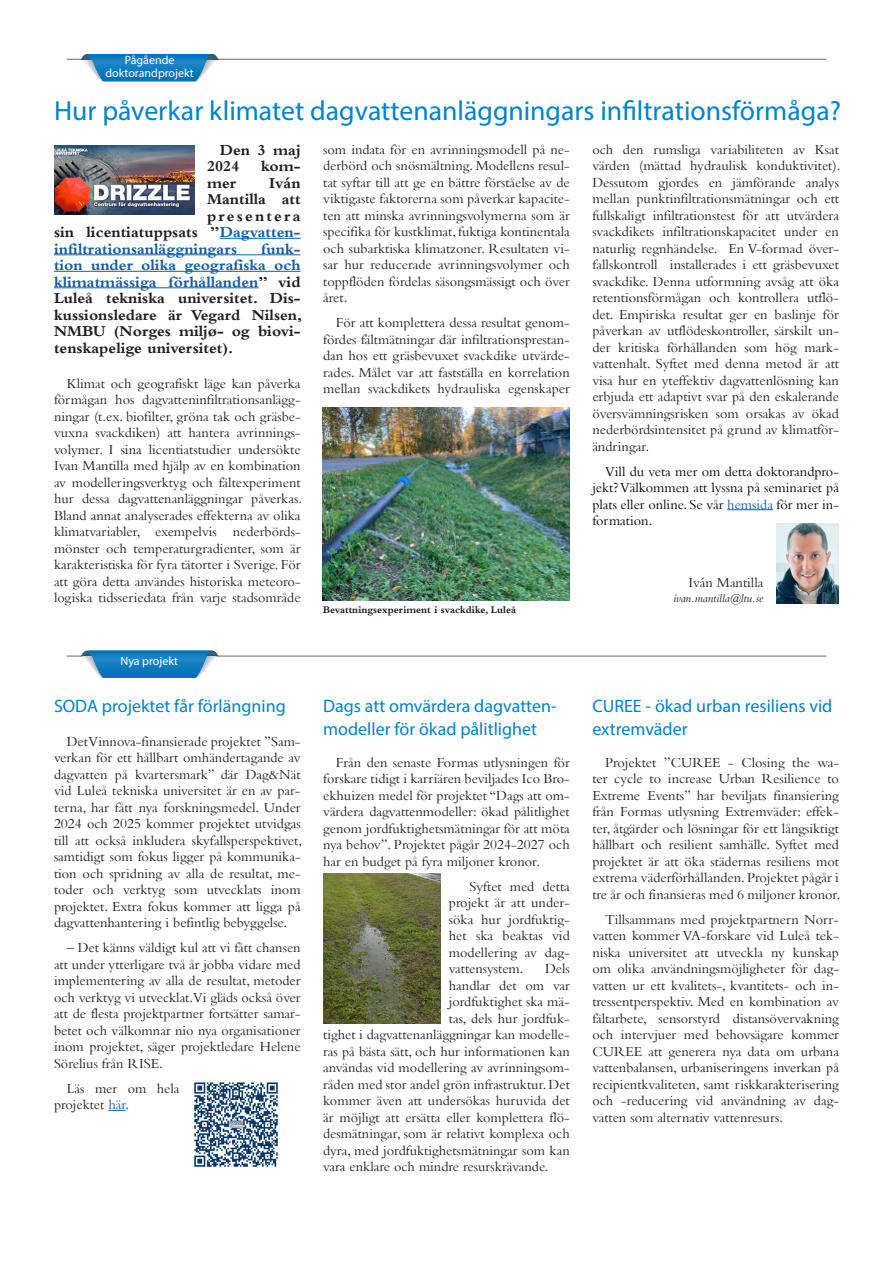
<style>
.page{position:relative;width:893px;height:1263px;background:#fff}
.page>*{position:absolute;margin:0;border:0;box-sizing:border-box;transform-origin:0 0}
.t1{font:27.75px "Myriad Pro";color:#0082c8}
.t2{font:18px/22.5px "Myriad Pro";color:#0082c8}
.t3{font:700 15.75px/16.5px "Bembo";color:#231f20}
.t4{font:700 15.75px/16.5px "Bembo";color:#175d9e;text-align:justify}
.t5{font:14.25px/16.5px "Bembo";color:#231f20;text-align:justify}
.t6{font:14.25px/16.5px "Bembo";color:#040503;text-align:justify}
.t7{font:12px/13.5px "Myriad Pro";color:#fff;text-align:center}
.t8{font:italic 12px "Bembo";color:#231f20}
.t9{font:700 10.5px "Bembo";color:#231f20}
.s1{color:#175d9e}
.s2{color:#231f20}
</style>
<div class="page">
<hr style="left:67px;top:59px;width:759px;height:1px;background:#69696c">
<svg style="left:81px;top:54px;width:137px;height:27px;background:#378fc4"></svg>
<hr style="left:727px;top:509px;width:46px;height:1px;background:#175d9e">
<img style="left:54px;top:145px;width:140px;height:70px">
<hr style="left:220px;top:238px;width:81px;height:1px;background:#175d9e">
<hr style="left:54px;top:254px;width:247px;height:1px;background:#175d9e">
<hr style="left:54px;top:271px;width:247px;height:1px;background:#175d9e">
<hr style="left:54px;top:287px;width:205px;height:1px;background:#175d9e">
<hr style="left:67px;top:656px;width:759px;height:1px;background:#69696c">
<img style="left:323px;top:408px;width:246px;height:193px">
<img style="left:776px;top:523px;width:63px;height:80px">
<svg style="left:81px;top:651px;width:137px;height:27px;background:#3890c4"></svg>
<svg style="left:108px;top:1110px;width:18px;height:1px"></svg>
<img style="left:194px;top:1082px;width:84px;height:85px">
<img style="left:323px;top:874px;width:117px;height:149px">
<p class="t7" style="left:105px;top:53px;width:90px">Pågående doktorandprojekt</p>
<h3 class="t1" style="left:54px;top:93px;width:788px">Hur påverkar klimatet dagvattenanläggningars infiltrationsförmåga?</h3>
<p class="t3" style="left:207px;top:141px;width:95px;text-indent:13px">Den 3 maj<br>2024</p>
<p class="t5" style="left:592px;top:140px;width:250px">och den rumsliga variabiliteten av Ksat värden (mättad hydraulisk konduktivitet).<br>Dessutom gjordes en jämförande analys mellan punktinfiltrationsmätningar och ett fullskaligt infiltrationstest för att utvärdera svackdikets infiltrationskapacitet under en naturlig regnhändelse. En V-formad över&shy;fallskontroll installerades i ett gräsbevuxet svackdike. Denna utformning avsåg att öka retentionsförmågan och kontrollera utflö&shy;det. Empiriska resultat ger en baslinje för påverkan av utflödeskontroller, särskilt un&shy;der kritiska förhållanden som hög mark&shy;vattenhalt. Syftet med denna metod är att visa hur en yteffektiv dagvattenlösning kan erbjuda ett adaptivt svar på den eskalerande översvämningsrisken som orsakas av ökad nederbördsintensitet på grund av klimatför&shy;ändringar.</p>
<p class="t6" style="left:592px;top:463px;width:248px;text-indent:13px">Vill du veta mer om detta doktorandpro&shy;jekt? Välkommen att lyssna på seminariet på plats eller online. Se vår <span class="s1">hemsida</span> för mer in&shy;formation.</p>
<p class="t5" style="left:323px;top:141px;width:248px">som indata för en avrinningsmodell på ne&shy;derbörd och snösmältning. Modellens resul&shy;tat syftar till att ge en bättre förståelse av de viktigaste faktorerna som påverkar kapacite&shy;ten att minska avrinningsvolymerna som är specifika för kustklimat, fuktiga kontinentala och subarktiska klimatzoner. Resultaten vi&shy;sar hur reducerade avrinningsvolymer och toppflöden fördelas säsongsmässigt och över året.</p>
<p class="t5" style="left:323px;top:314px;width:248px;text-indent:13px">För att komplettera dessa resultat genom&shy;fördes fältmätningar där infiltrationsprestan&shy;dan hos ett gräsbevuxet svackdike utvärde&shy;rades. Målet var att fastställa en korrelation mellan svackdikets hydrauliska egenskaper</p>
<p class="t3" style="left:261px;top:157px;width:41px">kom-</p>
<p class="t3" style="left:54px;top:174px;width:248px;text-align:right">Iván<br>Mantilla att<br>presentera<br>sin licentiatuppsats ”<span class="s1">Dagvatten-</span></p>
<p class="t4" style="left:54px;top:240px;width:185px">infiltrationsanläggningars</p>
<p class="t3" style="left:207px;top:174px;width:31px">mer</p>
<p class="t4" style="left:54px;top:240px;width:248px;text-indent:207px">funk&shy;tion under olika geografiska och klimatmässiga förhållanden<span class="s2">” vid</span></p>
<p class="t3" style="left:54px;top:290px;width:250px;text-align:justify">Luleå tekniska universitet. Dis&shy;kussionsledare är Vegard Nilsen, NMBU (Norges miljø- og biovi&shy;tenskapelige universitet).</p>
<p class="t5" style="left:54px;top:375px;width:250px;text-indent:13px">Klimat och geografiskt läge kan påverka förmågan hos dagvatteninfiltrationsanlägg&shy;ningar (t.ex. biofilter, gröna tak och gräsbe&shy;vuxna svackdiken) att hantera avrinnings&shy;volymer. I sina licentiatstudier undersökte Ivan Mantilla med hjälp av en kombination av modelleringsverktyg och fältexperiment hur dessa dagvattenanläggningar påverkas.<br>Bland annat analyserades effekterna av olika klimatvariabler, exempelvis nederbörds&shy;mönster och temperaturgradienter, som är karakteristiska för fyra tätorter i Sverige. För att göra detta användes historiska meteoro&shy;logiska tidsseriedata från varje stadsområde</p>
<p class="t5" style="left:688px;top:574px;width:77px">Iván Mantilla</p>
<p class="t8" style="left:673px;top:591px;width:92px">ivan.mantilla@ltu.se</p>
<p class="t9" style="left:323px;top:603px;width:195px">Bevattningsexperiment i svackdike, Luleå</p>
<p class="t7" style="left:120px;top:654px;width:59px">Nya projekt</p>
<h4 class="t2" style="left:54px;top:695px;width:233px">SODA projektet får förlängning</h4>
<p class="t5" style="left:54px;top:733px;width:250px;text-indent:13px">Det Vinnova-finansierade projektet ”Sam&shy;verkan för ett hållbart omhändertagande av dagvatten på kvartersmark” där Dag&amp;Nät vid Luleå tekniska universitet är en av par&shy;terna, har fått nya forskningsmedel. Under 2024 och 2025 kommer projektet utvidgas till att också inkludera skyfallsperspektivet, samtidigt som fokus ligger på kommunika&shy;tion och spridning av alla de resultat, me&shy;toder och verktyg som utvecklats inom projektet. Extra fokus kommer att ligga på dagvattenhantering i befintlig bebyggelse.</p>
<p class="t5" style="left:54px;top:939px;width:248px;text-indent:13px">– Det känns väldigt kul att vi fått chansen att under ytterligare två år jobba vidare med implementering av alla de resultat, metoder och verktyg vi utvecklat.Vi gläds också över att de flesta projektpartner fortsätter samar&shy;betet och välkomnar nio nya organisationer inom projektet, säger projektledare Helene Sörelius från RISE.</p>
<p class="t5" style="left:54px;top:1080px;width:127px;text-indent:13px">Läs mer om hela projektet <span class="s1">här</span>.</p>
<h4 class="t2" style="left:323px;top:695px;width:235px">Dags att omvärdera dagvatten&shy;modeller för ökad pålitlighet</h4>
<p class="t5" style="left:323px;top:753px;width:248px;text-indent:13px">Från den senaste Formas utlysningen för forskare tidigt i karriären beviljades Ico Bro&shy;ekhuizen medel för projektet “Dags att om&shy;värdera dagvattenmodeller: ökad pålitlighet genom jordfuktighetsmätningar för att möta nya behov”. Projektet pågår 2024-2027 och har en budget på fyra miljoner kronor.</p>
<p class="t5" style="left:449px;top:877px;width:122px;text-indent:21px">Syftet med detta projekt är att under&shy;söka hur jordfuktig&shy;het ska beaktas vid modellering av dag&shy;vattensystem.</p>
<p class="t5" style="left:545px;top:960px;width:26px">Dels</p>
<p class="t5" style="left:449px;top:976px;width:122px">handlar det om var</p>
<p class="t5" style="left:449px;top:993px;width:122px">jordfuktighet ska mä-</p>
<p class="t5" style="left:449px;top:1009px;width:122px">tas, dels hur jordfuk-</p>
<p class="t5" style="left:323px;top:1026px;width:248px">tighet i dagvattenanläggningar kan modelle-</p>
<p class="t5" style="left:323px;top:1042px;width:248px">ras på bästa sätt, och hur informationen kan</p>
<p class="t5" style="left:323px;top:1059px;width:248px">användas vid modellering av avrinningsom-</p>
<p class="t5" style="left:323px;top:1075px;width:248px">råden med stor andel grön infrastruktur. Det</p>
<p class="t5" style="left:323px;top:1092px;width:248px">kommer även att undersökas huruvida det</p>
<p class="t5" style="left:323px;top:1108px;width:248px">är möjligt att ersätta eller komplettera flö-</p>
<p class="t5" style="left:323px;top:1125px;width:248px">desmätningar, som är relativt komplexa och</p>
<p class="t5" style="left:323px;top:1141px;width:248px">dyra, med jordfuktighetsmätningar som kan</p>
<p class="t5" style="left:323px;top:1158px;width:227px">vara enklare och mindre resurskrävande.</p>
<h4 class="t2" style="left:592px;top:695px;width:242px">CUREE - ökad urban resiliens vid extremväder</h4>
<p class="t5" style="left:592px;top:753px;width:250px;text-indent:13px">Projektet ”CUREE - Closing the wa&shy;ter cycle to increase Urban Resilience to Extreme Events” har beviljats finansiering från Formas utlysning Extremväder: effek&shy;ter, åtgärder och lösningar för ett långsiktigt hållbart och resilient samhälle. Syftet med projektet är att öka städernas resiliens mot extrema väderförhållanden. Projektet pågår i tre år och finansieras med 6 miljoner kronor.</p>
<p class="t5" style="left:592px;top:910px;width:248px;text-indent:13px">Tillsammans med projektpartnern Norr&shy;vatten kommer VA-forskare vid Luleå tek&shy;niska universitet att utveckla ny kunskap om olika användningsmöjligheter för dag&shy;vatten ur ett kvalitets-, kvantitets- och in&shy;tressentperspektiv. Med en kombination av fältarbete, sensorstyrd distansövervakning och intervjuer med behovsägare kommer CUREE att generera nya data om urbana vattenbalansen, urbaniseringens inverkan på recipientkvaliteten, samt riskkarakterisering och -reducering vid användning av dag&shy;vatten som alternativ vattenresurs.</p>
</div>
